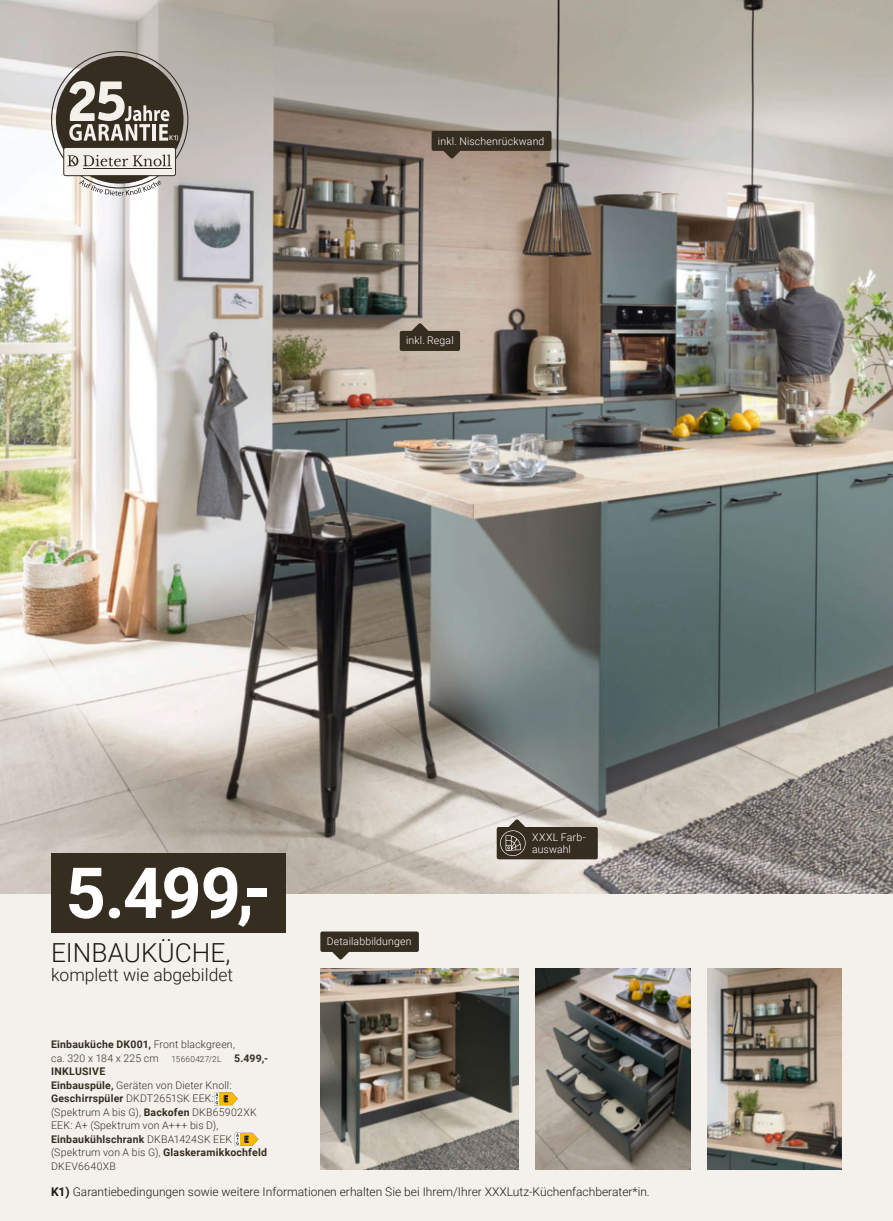
<style>
.page{position:relative;width:893px;height:1221px;background:#fff}
.page>*{position:absolute;margin:0;border:0;box-sizing:border-box;transform-origin:0 0}
.t1{font:700 70.5px "Roboto";color:#fff}
.t2{font:300 26.25px "Roboto";color:#1a1a18}
.t3{font:300 17.55px "Roboto";color:#1a1a18}
.t4{font:300 12px "Roboto";color:#1a1a18}
.t5{font:300 10.5px/13.5px "Roboto";letter-spacing:.02em;color:#362d21}
.t6{font:300 10.5px/12px "Roboto";letter-spacing:.015em;color:#fff}
.t7{font:500 6.75px "XXX Lutz Sans";color:#f4f1ec}
.s1{font-weight:700}
.s2{font-size:8.25px}
</style>
<div class="page">
<div style="left:0;top:0;width:893px;height:1220px;background:#f4f1ec"></div>
<img style="left:0;top:0;width:893px;height:893px">
<svg style="left:214px;top:1092px;width:24px;height:13px"></svg>
<svg style="left:235px;top:1132px;width:23px;height:13px"></svg>
<img style="left:320px;top:968px;width:199px;height:201px">
<img style="left:707px;top:968px;width:135px;height:201px">
<img style="left:536px;top:968px;width:154px;height:201px">
<svg style="left:432px;top:131px;width:119px;height:28px"></svg>
<svg style="left:400px;top:322px;width:60px;height:29px"></svg>
<svg style="left:497px;top:818px;width:101px;height:41px"></svg>
<svg style="left:320px;top:931px;width:99px;height:29px"></svg>
<div style="left:51px;top:853px;width:234px;height:79px;background:#362d21"></div>
<div style="left:56px;top:56px;width:128px;height:128px;background:#362d21;border-radius:50%"></div>
<div style="left:64px;top:147px;width:111px;height:29px;background:#f4f1ec;border-radius:2px"></div>
<div style="left:63px;top:147px;width:113px;height:29px;border:1px solid #362d21;border-radius:2px"></div>
<hr style="left:83px;top:168px;width:88px;height:1px;background:#362d21">
<svg style="left:67px;top:154px;width:104px;height:12px"></svg>
<svg style="left:79px;top:180px;width:82px;height:16px"></svg>
<svg style="left:69px;top:81px;width:100px;height:60px"></svg>
<p class="t7" style="left:169px;top:134px;width:11px">K1)</p>
<p class="t6" style="left:438px;top:134px;width:108px">inkl. Nischenrückwand</p>
<p class="t6" style="left:406px;top:334px;width:49px">inkl. Regal</p>
<h1 class="t1" style="left:65px;top:843px;width:207px">5.499,-</h1>
<h2 class="t2" style="left:51px;top:933px;width:181px">EINBAUKÜCHE,</h2>
<h3 class="t3" style="left:51px;top:962px;width:184px">komplett wie abgebildet</h3>
<p class="t5" style="left:51px;top:1037px;width:219px"><span class="s1">Einbauküche DK001,</span> Front blackgreen,<br>ca. 320 x 184 x 225 cm <span class="s2">15660427/2L</span> <span class="s1">5.499,-<br>INKLUSIVE<br>Einbauspüle,</span> Geräten von Dieter Knoll:<br><span class="s1">Geschirrspüler</span> DKDT2651SK EEK:<br>(Spektrum A bis G), <span class="s1">Backofen</span> DKB65902XK<br>EEK: A+ (Spektrum von A+++ bis D),<br><span class="s1">Einbaukühlschrank</span> DKBA1424SK EEK (Spektrum von A bis G), <span class="s1">Glaskeramikkochfeld<br></span>DKEV6640XB</p>
<p class="t6" style="left:327px;top:935px;width:86px">Detailabbildungen</p>
<p class="t6" style="left:532px;top:830px;width:55px">XXXL Farb&shy;auswahl</p>
<p class="t4" style="left:51px;top:1183px;width:600px"><span class="s1">K1)</span> Garantiebedingungen sowie weitere Informationen erhalten Sie bei Ihrem/Ihrer XXXLutz-Küchenfachberater*in.</p>
</div>
